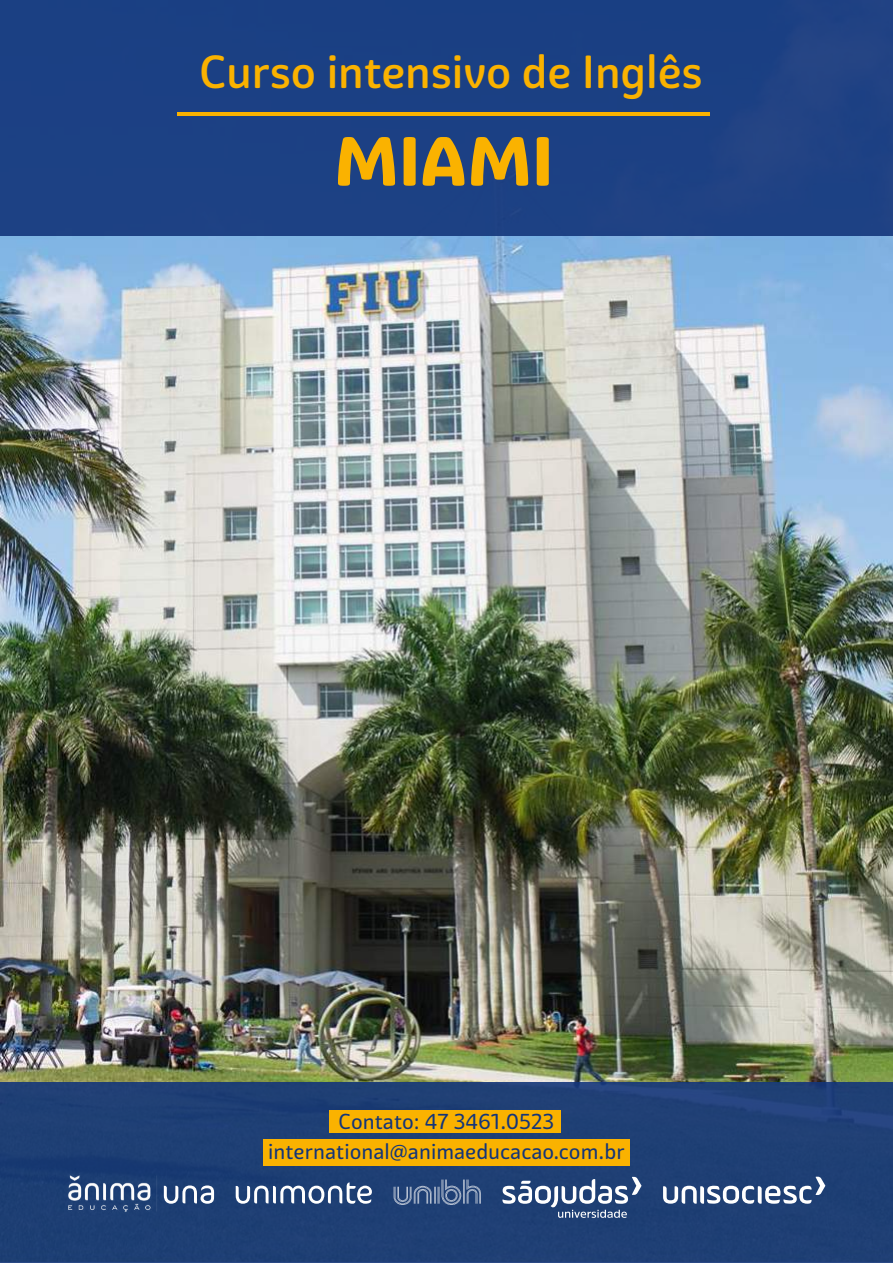
<style>
.page{position:relative;width:893px;height:1263px;background:#fff}
.page>*{position:absolute;margin:0;border:0;box-sizing:border-box;transform-origin:0 0}
.t1{font:800 67.2px "Graviola Soft";color:#fab200}
.t2{font:500 45px "Graviola Soft";color:#fab200}
.t3{font:21px/30px "Graviola Soft";color:#13357a;text-align:center}
</style>
<div class="page">
<img style="left:0;top:236px;width:893px;height:846px">
<div style="left:0;top:0;width:893px;height:236px;background:#1c4084"></div>
<hr style="left:177px;top:112px;width:532px;height:4px;background:#fab200">
<div style="left:0;top:1082px;width:893px;height:181px;background:#1f3f74"></div>
<img style="left:68px;top:1168px;width:89px;height:44px">
<svg style="left:502px;top:1177px;width:140px;height:41px"></svg>
<svg style="left:663px;top:1177px;width:162px;height:27px"></svg>
<svg style="left:394px;top:1179px;width:87px;height:26px"></svg>
<svg style="left:236px;top:1182px;width:136px;height:22px"></svg>
<svg style="left:164px;top:1185px;width:50px;height:19px"></svg>
<div style="left:330px;top:1110px;width:231px;height:23px;background:#fab200"></div>
<div style="left:263px;top:1139px;width:367px;height:26px;background:#fab200"></div>
<h2 class="t2" style="left:200px;top:44px;width:504px">Curso intensivo de Inglês</h2>
<h1 class="t1" style="left:334px;top:118px;width:221px">MIAMI</h1>
<p class="t3" style="left:268px;top:1107px;width:358px">Contato: 47 3461.0523 international@animaeducacao.com.br</p>
</div>
